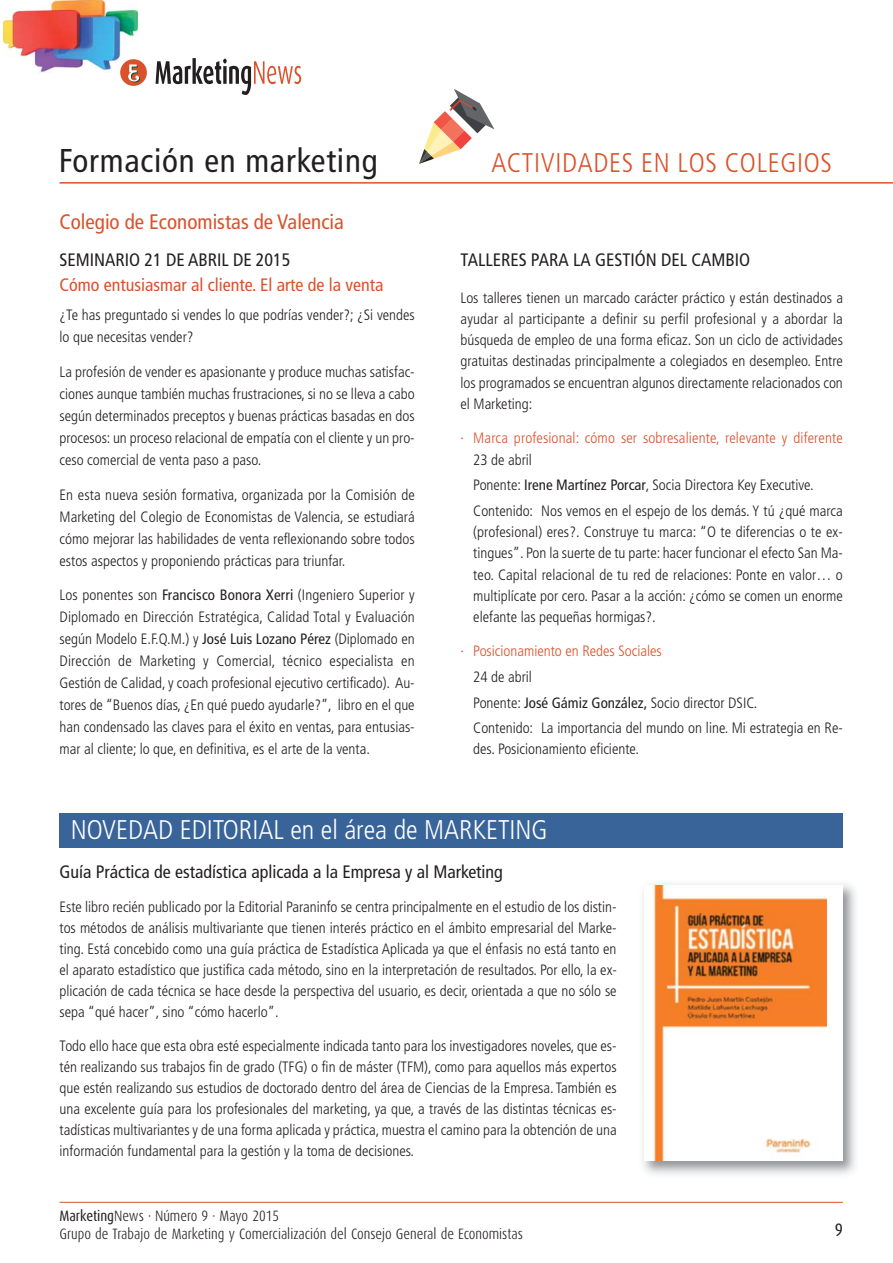
<style>
.page{position:relative;width:893px;height:1263px;background:#fff}
.page>*{position:absolute;margin:0;border:0;box-sizing:border-box;transform-origin:0 0}
.t1{font:condensed 33px "Frutiger";letter-spacing:.025em;color:#231f20}
.t2{font:300 condensed 27px "Frutiger";color:#fff}
.t3{font:300 condensed 27px "Frutiger";letter-spacing:.025em;color:#da522b}
.t4{font:condensed 21px "Frutiger";color:#da522b}
.t5{font:condensed 18px "Frutiger";color:#231f20}
.t6{font:condensed 18px "Frutiger";color:#da522b}
.t7{font:18px "Dax Condensed";color:#231f20}
.t8{font:300 condensed 15px/22px "Frutiger";color:#231f20;text-align:justify}
.t9{font:300 15px/18px "Dax Condensed";color:#231f20}
.t10{font:300 condensed 15px "Frutiger";letter-spacing:.01em;color:#da522b}
.s1{font-weight:400}
</style>
<div class="page">
<hr style="left:60px;top:1202px;width:783px;height:1px;background:#da522b">
<img style="left:3px;top:0;width:134px;height:73px">
<svg style="left:156px;top:58px;width:145px;height:37px"></svg>
<div style="left:120px;top:59px;width:27px;height:27px;background:#da522b;border-radius:50%"></div>
<svg style="left:128px;top:64px;width:12px;height:19px"></svg>
<svg style="left:419px;top:89px;width:75px;height:75px"></svg>
<hr style="left:60px;top:182px;width:832px;height:2px;background:#da522b">
<img style="left:643px;top:884px;width:213px;height:290px">
<div style="left:644px;top:886px;width:199px;height:275px;background:#fff"></div>
<img style="left:653px;top:886px;width:173px;height:275px">
<div style="left:60px;top:813px;width:783px;height:35px;background:#38649a"></div>
<h1 class="t1" style="left:59px;top:148px;width:320px">Formación en marketing</h1>
<h2 class="t3" style="left:491px;top:152px;width:342px">ACTIVIDADES EN LOS COLEGIOS</h2>
<h3 class="t4" style="left:60px;top:213px;width:286px">Colegio de Economistas de Valencia</h3>
<p class="t5" style="left:60px;top:252px;width:232px">SEMINARIO 21 DE ABRIL DE 2015</p>
<p class="t6" style="left:60px;top:278px;width:325px">Cómo entusiasmar al cliente. El arte de la venta</p>
<p class="t8" style="left:60px;top:305px;width:357px">¿Te has preguntado si vendes lo que podrías vender?; ¿Si vendes lo que necesitas vender?</p>
<p class="t8" style="left:60px;top:362px;width:357px">La profesión de vender es apasionante y produce muchas satisfac&shy;ciones aunque también muchas frustraciones, si no se lleva a cabo según determinados preceptos y buenas prácticas basadas en dos procesos: un proceso relacional de empatía con el cliente y un pro&shy;ceso comercial de venta paso a paso.</p>
<p class="t8" style="left:60px;top:485px;width:357px">En esta nueva sesión formativa, organizada por la Comisión de Marketing del Colegio de Economistas de Valencia, se estudiará cómo mejorar las habilidades de venta reflexionando sobre todos estos aspectos y proponiendo prácticas para triunfar.</p>
<p class="t8" style="left:60px;top:585px;width:357px">Los ponentes son <span class="s1">Francisco Bonora Xerri</span> (Ingeniero Superior y Diplomado en Dirección Estratégica, Calidad Total y Evaluación según Modelo E.F.Q.M.) y <span class="s1">José Luis Lozano Pérez</span> (Diplomado en Dirección de Marketing y Comercial, técnico especialista en Gestión de Calidad, y coach profesional ejecutivo certificado). Au&shy;tores de “Buenos días, ¿En qué puedo ayudarle?”, libro en el que han condensado las claves para el éxito en ventas, para entusias&shy;mar al cliente; lo que, en definitiva, es el arte de la venta.</p>
<p class="t5" style="left:460px;top:252px;width:291px">TALLERES PARA LA GESTIÓN DEL CAMBIO</p>
<p class="t8" style="left:460px;top:288px;width:384px;line-height:21.3px">Los talleres tienen un marcado carácter práctico y están destinados a ayudar al participante a definir su perfil profesional y a abordar la búsqueda de empleo de una forma eficaz. Son un ciclo de actividades gratuitas destinadas principalmente a colegiados en desempleo. Entre los programados se encuentran algunos directamente relacionados con el Marketing:</p>
<p class="t10" style="left:460px;top:432px;width:384px">· Marca profesional: cómo ser sobresaliente, relevante y diferente</p>
<p class="t8" style="left:473px;top:448px;width:371px;line-height:25.7px;text-align:left">23 de abril<br>Ponente: <span class="s1">Irene Martínez Porcar</span>, Socia Directora Key Executive.<br>Contenido: Nos vemos en el espejo de los demás. Y tú ¿qué marca</p>
<p class="t8" style="left:473px;top:522px;width:371px;line-height:21.3px">(profesional) eres?. Construye tu marca: “O te diferencias o te ex&shy;tingues”. Pon la suerte de tu parte: hacer funcionar el efecto San Ma&shy;teo. Capital relacional de tu red de relaciones: Ponte en valor… o multiplícate por cero. Pasar a la acción: ¿cómo se comen un enorme elefante las pequeñas hormigas?.</p>
<p class="t10" style="left:460px;top:645px;width:203px">· Posicionamiento en Redes Sociales</p>
<p class="t8" style="left:473px;top:665px;width:371px;line-height:25.7px;text-align:left">24 de abril<br>Ponente: <span class="s1">José Gámiz González,</span> Socio director DSIC.<br>Contenido: La importancia del mundo on line. Mi estrategia en Re-</p>
<p class="t8" style="left:473px;top:739px;width:167px">des. Posicionamiento eficiente.</p>
<h2 class="t2" style="left:71px;top:819px;width:478px">NOVEDAD EDITORIAL en el área de MARKETING</h2>
<p class="t5" style="left:60px;top:865px;width:445px">Guía Práctica de estadística aplicada a la Empresa y al Marketing</p>
<p class="t8" style="left:60px;top:897px;width:559px;line-height:21px">Este libro recién publicado por la Editorial Paraninfo se centra principalmente en el estudio de los distin&shy;tos métodos de análisis multivariante que tienen interés práctico en el ámbito empresarial del Marke&shy;ting. Está concebido como una guía práctica de Estadística Aplicada ya que el énfasis no está tanto en el aparato estadístico que justifica cada método, sino en la interpretación de resultados. Por ello, la ex&shy;plicación de cada técnica se hace desde la perspectiva del usuario, es decir, orientada a que no sólo se sepa “qué hacer”, sino “cómo hacerlo”.</p>
<p class="t8" style="left:60px;top:1036px;width:559px;line-height:21px">Todo ello hace que esta obra esté especialmente indicada tanto para los investigadores noveles, que es&shy;tén realizando sus trabajos fin de grado (TFG) o fin de máster (TFM), como para aquellos más expertos que estén realizando sus estudios de doctorado dentro del área de Ciencias de la Empresa. También es una excelente guía para los profesionales del marketing, ya que, a través de las distintas técnicas es&shy;tadísticas multivariantes y de una forma aplicada y práctica, muestra el camino para la obtención de una información fundamental para la gestión y la toma de decisiones.</p>
<p class="t9" style="left:60px;top:1208px;width:465px"><span class="s1">Marketing</span>News · Número 9 · Mayo 2015<br>Grupo de Trabajo de Marketing y Comercialización del Consejo General de Economistas</p>
<p class="t7" style="left:835px;top:1222px;width:10px">9</p>
</div>
